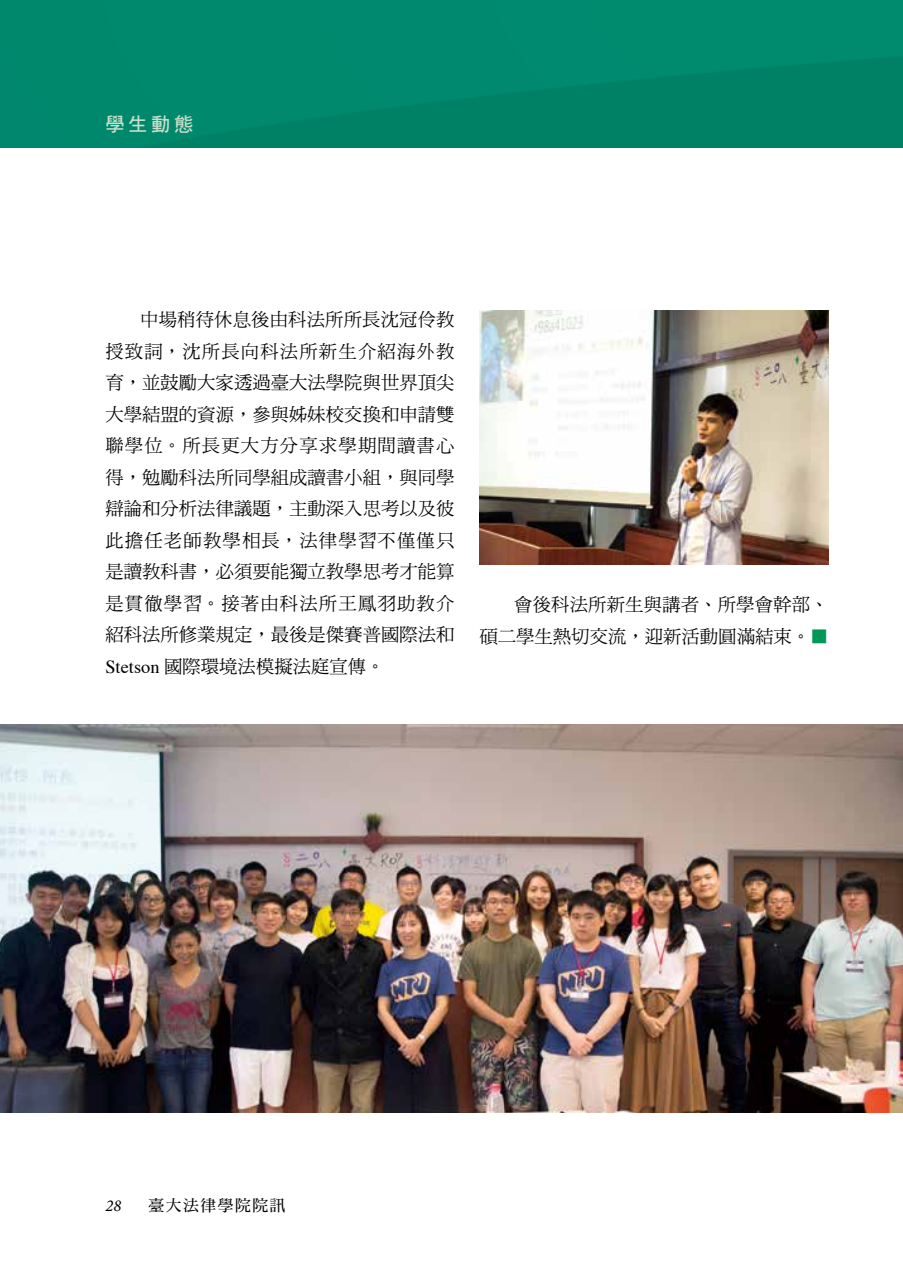
<style>
.page{position:relative;width:903px;height:1275px;background:#fff}
.page>*{position:absolute;margin:0;border:0;box-sizing:border-box;transform-origin:0 0}
.t1{font:19.25px "DF Hei Std W7";color:#c9dfca}
.t2{font:18.38px/31.5px "DF Ming Std W5";color:#000;text-align:justify}
.t3{font:italic 16.62px "Minion Pro";color:#000}
.t4{font:15.75px "DF Ming Std W7";letter-spacing:.1em;color:#000}
.s1{font-family:"Times"}
.s2{font-family:"DF Li Hei Std W3";color:#009856}
</style>
<div class="page">
<div style="left:0;top:0;width:903px;height:148px;background:#00896d"></div>
<img style="left:0;top:725px;width:903px;height:387px">
<img style="left:479px;top:310px;width:349px;height:254px">
<p class="t1" style="left:105px;top:114px;width:89px">學生動態</p>
<p class="t2" style="left:105px;top:304px;width:351px;text-indent:35px">中場稍待休息後由科法所所長沈冠伶教授致詞，沈所長向科法所新生介紹海外教育，並鼓勵大家透過臺大法學院與世界頂尖大學結盟的資源，參與姊妹校交換和申請雙聯學位。所長更大方分享求學期間讀書心得，勉勵科法所同學組成讀書小組，與同學辯論和分析法律議題，主動深入思考以及彼此擔任老師教學相長，法律學習不僅僅只是讀教科書，必須要能獨立教學思考才能算是貫徹學習。接著由科法所王鳳羽助教介紹科法所修業規定，最後是傑賽普國際法和<span class="s1">Stetson</span> 國際環境法模擬法庭宣傳。</p>
<p class="t2" style="left:479px;top:588px;width:351px;text-align:right">會後科法所新生與講者、所學會幹部、<br>碩二學生熱切交流，迎新活動圓滿結束。<span class="s2">■</span></p>
<p class="t3" style="left:105px;top:1194px;width:17px">28</p>
<p class="t4" style="left:149px;top:1197px;width:139px">臺大法律學院院訊</p>
</div>
